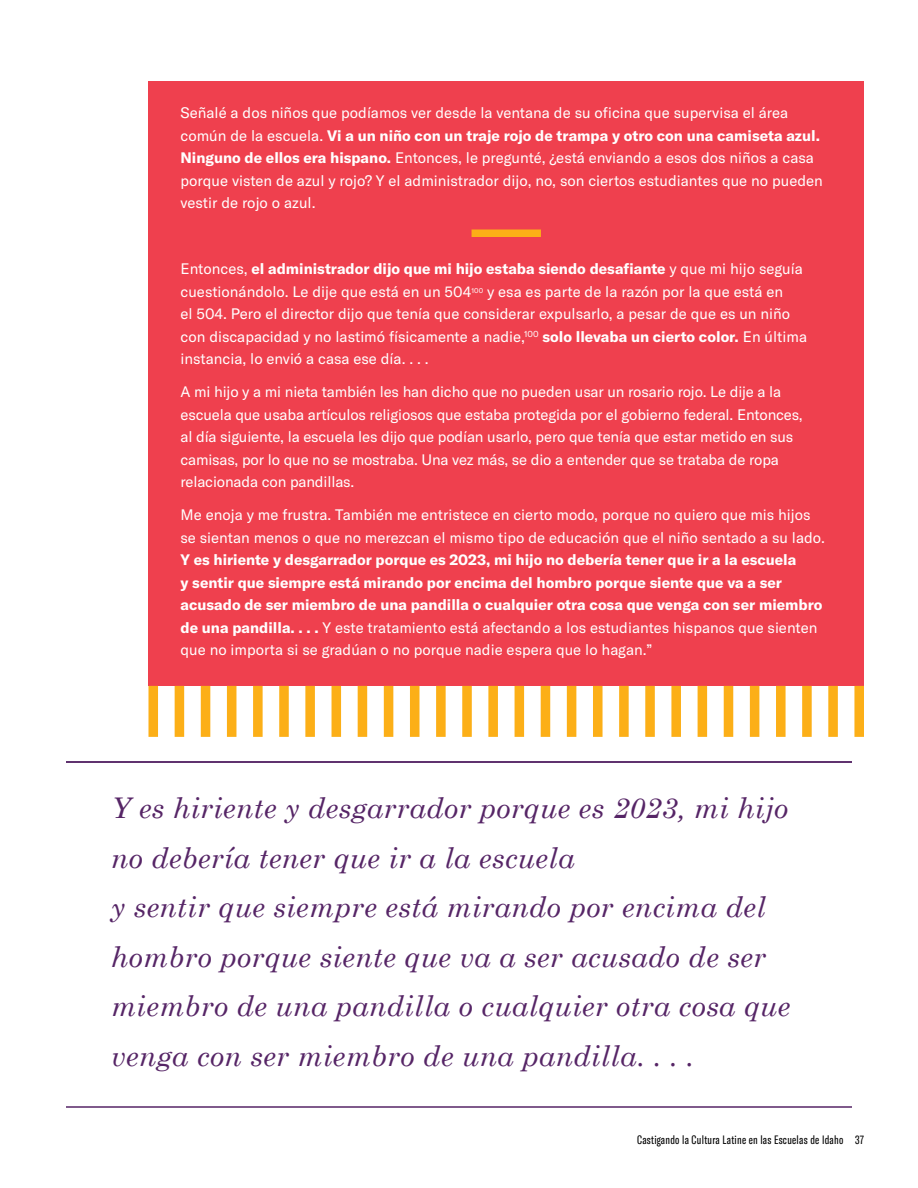
<style>
.page{position:relative;width:918px;height:1188px;background:#fff}
.page>*{position:absolute;margin:0;border:0;box-sizing:border-box;transform-origin:0 0}
.t1{font:italic 28.5px/49.5px "Century Schoolbook";letter-spacing:.01em;color:#562566}
.t2{font:15px/22.5px "GT America";color:#fff}
.t3{font:extra-condensed 12px "GT America";letter-spacing:.02em;color:#000}
.s1{font-weight:700}
</style>
<div class="page">
<div style="left:148px;top:81px;width:716px;height:605px;background:#ef404e"></div>
<div style="left:472px;top:230px;width:69px;height:7px;background:#fcaf17"></div>
<div style="left:149px;top:686px;width:9px;height:51px;background:#fcaf17"></div>
<div style="left:175px;top:686px;width:9px;height:51px;background:#fcaf17"></div>
<div style="left:201px;top:686px;width:9px;height:51px;background:#fcaf17"></div>
<div style="left:227px;top:686px;width:9px;height:51px;background:#fcaf17"></div>
<div style="left:253px;top:686px;width:10px;height:51px;background:#fcaf17"></div>
<div style="left:279px;top:686px;width:10px;height:51px;background:#fcaf17"></div>
<div style="left:305px;top:686px;width:10px;height:51px;background:#fcaf17"></div>
<div style="left:332px;top:686px;width:9px;height:51px;background:#fcaf17"></div>
<div style="left:358px;top:686px;width:9px;height:51px;background:#fcaf17"></div>
<div style="left:384px;top:686px;width:9px;height:51px;background:#fcaf17"></div>
<div style="left:410px;top:686px;width:10px;height:51px;background:#fcaf17"></div>
<div style="left:436px;top:686px;width:10px;height:51px;background:#fcaf17"></div>
<div style="left:462px;top:686px;width:10px;height:51px;background:#fcaf17"></div>
<div style="left:488px;top:686px;width:10px;height:51px;background:#fcaf17"></div>
<div style="left:515px;top:686px;width:9px;height:51px;background:#fcaf17"></div>
<div style="left:541px;top:686px;width:9px;height:51px;background:#fcaf17"></div>
<div style="left:567px;top:686px;width:9px;height:51px;background:#fcaf17"></div>
<div style="left:593px;top:686px;width:10px;height:51px;background:#fcaf17"></div>
<div style="left:619px;top:686px;width:10px;height:51px;background:#fcaf17"></div>
<div style="left:645px;top:686px;width:10px;height:51px;background:#fcaf17"></div>
<div style="left:671px;top:686px;width:10px;height:51px;background:#fcaf17"></div>
<div style="left:698px;top:686px;width:9px;height:51px;background:#fcaf17"></div>
<div style="left:724px;top:686px;width:9px;height:51px;background:#fcaf17"></div>
<div style="left:750px;top:686px;width:9px;height:51px;background:#fcaf17"></div>
<div style="left:776px;top:686px;width:10px;height:51px;background:#fcaf17"></div>
<div style="left:802px;top:686px;width:10px;height:51px;background:#fcaf17"></div>
<div style="left:828px;top:686px;width:10px;height:51px;background:#fcaf17"></div>
<div style="left:854px;top:686px;width:10px;height:51px;background:#fcaf17"></div>
<hr style="left:66px;top:1106px;width:786px;height:2px;background:#562566">
<hr style="left:66px;top:761px;width:786px;height:2px;background:#562566">
<p class="t2" style="left:181px;top:102px;width:644px">Señalé a dos niños que podíamos ver desde la ventana de su oficina que supervisa el área común de la escuela. <span class="s1">Vi a un niño con un traje rojo de trampa y otro con una camiseta azul.<br>Ninguno de ellos era hispano.</span> Entonces, le pregunté, ¿está enviando a esos dos niños a casa porque visten de azul y rojo? Y el administrador dijo, no, son ciertos estudiantes que no pueden vestir de rojo o azul.</p>
<p class="t2" style="left:181px;top:258px;width:628px">Entonces, <span class="s1">el administrador dijo que mi hijo estaba siendo desafiante</span> y que mi hijo seguía cuestionándolo. Le dije que está en un 504<sup>100</sup> y esa es parte de la razón por la que está en<br>el 504. Pero el director dijo que tenía que considerar expulsarlo, a pesar de que es un niño con discapacidad y no lastimó físicamente a nadie,<sup>100</sup> <span class="s1">solo llevaba un cierto color.</span> En última instancia, lo envió a casa ese día. . . .</p>
<p class="t2" style="left:181px;top:381px;width:624px">A mi hijo y a mi nieta también les han dicho que no pueden usar un rosario rojo. Le dije a la escuela que usaba artículos religiosos que estaba protegida por el gobierno federal. Entonces, al día siguiente, la escuela les dijo que podían usarlo, pero que tenía que estar metido en sus camisas, por lo que no se mostraba. Una vez más, se dio a entender que se trataba de ropa relacionada con pandillas.</p>
<p class="t2" style="left:181px;top:504px;width:646px">Me enoja y me frustra. También me entristece en cierto modo, porque no quiero que mis hijos se sientan menos o que no merezcan el mismo tipo de educación que el niño sentado a su lado.<br><span class="s1">Y es hiriente y desgarrador porque es 2023, mi hijo no debería tener que ir a la escuela<br>y sentir que siempre está mirando por encima del hombro porque siente que va a ser acusado de ser miembro de una pandilla o cualquier otra cosa que venga con ser miembro de una pandilla. . . .</span> Y este tratamiento está afectando a los estudiantes hispanos que sienten que no importa si se gradúan o no porque nadie espera que lo hagan.”</p>
<p class="t1" style="left:111px;top:782px;width:681px">Y es hiriente y desgarrador porque es 2023, mi hijo no debería tener que ir a la escuela<br>y sentir que siempre está mirando por encima del hombro porque siente que va a ser acusado de ser miembro de una pandilla o cualquier otra cosa que venga con ser miembro de una pandilla. . . .</p>
<p class="t3" style="left:637px;top:1132px;width:228px">Castigando la Cultura Latine en las Escuelas de Idaho 37</p>
</div>
